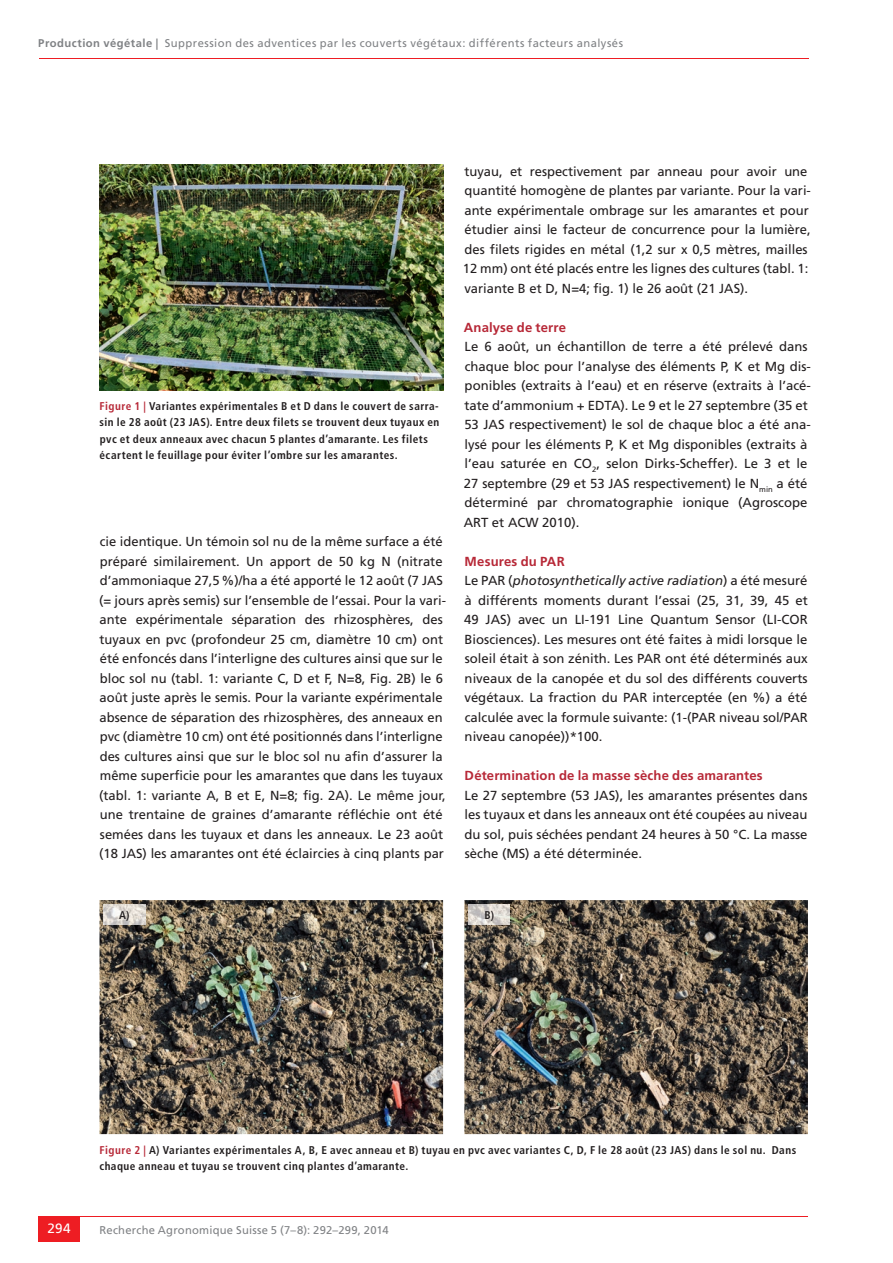
<style>
.page{position:relative;width:893px;height:1263px;background:#fff}
.page>*{position:absolute;margin:0;border:0;box-sizing:border-box;transform-origin:0 0}
.t1{font:13.5px "Frutiger LT Std";color:#fff}
.t2{font:13.2px/19.5px "Frutiger LT Std";color:#231f20}
.t3{font:700 13.2px "Frutiger LT Std";letter-spacing:.01em;color:#b72837}
.t4{font:700 condensed 11.25px/16.5px "Frutiger LT Std";letter-spacing:.04em;color:#231f20}
.t5{font:11.25px "Frutiger LT Std";letter-spacing:.035em;color:#808285}
.s1{font-weight:700}
.s2{color:#b72837}
.s3{font-weight:700;color:#b72837}
.s4{font-style:italic}
</style>
<div class="page">
<hr style="left:39px;top:58px;width:769px;height:1px;background:#ee1d23">
<hr style="left:38px;top:1216px;width:770px;height:1px;background:#ee1d23">
<div style="left:38px;top:1216px;width:42px;height:26px;background:#ee1d23"></div>
<img style="left:99px;top:165px;width:344px;height:225px">
<img style="left:99px;top:900px;width:344px;height:234px">
<img style="left:464px;top:900px;width:344px;height:234px">
<img style="left:104px;top:905px;width:41px;height:19px">
<img style="left:469px;top:905px;width:41px;height:19px">
<p class="t5" style="left:38px;top:36px;width:586px"><span class="s1">Production végétale |</span> Suppression des adventices par les couverts végétaux: différents facteurs analysés</p>
<p class="t4" style="left:100px;top:398px;width:341px"><span class="s2">Figure 1 |</span> Variantes expérimentales B et D dans le couvert de sarra&shy;sin le 28 août (23 JAS). Entre deux filets se trouvent deux tuyaux en pvc et deux anneaux avec chacun 5 plantes d’amarante. Les filets écartent le feuillage pour éviter l’ombre sur les amarantes.</p>
<p class="t2" style="left:99px;top:532px;width:348px">cie identique. Un témoin sol nu de la même surface a été préparé similairement. Un apport de 50 kg N (nitrate d’ammoniaque 27,5 %)/ha a été apporté le 12 août (7 JAS (= jours après semis) sur l’ensemble de l’essai. Pour la vari&shy;ante expérimentale séparation des rhizosphères, des tuyaux en pvc (profondeur 25 cm, diamètre 10 cm) ont été enfoncés dans l’interligne des cultures ainsi que sur le bloc sol nu (tabl. 1: variante C, D et F, N=8, Fig. 2B) le 6 août juste après le semis. Pour la variante expérimentale absence de séparation des rhizosphères, des anneaux en pvc (diamètre 10 cm) ont été positionnés dans l’interligne des cultures ainsi que sur le bloc sol nu afin d’assurer la même superficie pour les amarantes que dans les tuyaux (tabl. 1: variante A, B et E, N=8; fig. 2A). Le même jour, une trentaine de graines d’amarante réfléchie ont été semées dans les tuyaux et dans les anneaux. Le 23 août (18 JAS) les amarantes ont été éclaircies à cinq plants par</p>
<p class="t2" style="left:463px;top:161px;width:350px">tuyau, et respectivement par anneau pour avoir une quantité homogène de plantes par variante. Pour la vari&shy;ante expérimentale ombrage sur les amarantes et pour étudier ainsi le facteur de concurrence pour la lumière, des filets rigides en métal (1,2 sur x 0,5 mètres, mailles 12 mm) ont été placés entre les lignes des cultures (tabl. 1: variante B et D, N=4; fig. 1) le 26 août (21 JAS).</p>
<p class="t3" style="left:464px;top:319px;width:104px">Analyse de terre</p>
<p class="t2" style="left:464px;top:337px;width:349px">Le 6 août, un échantillon de terre a été prélevé dans chaque bloc pour l’analyse des éléments P, K et Mg dis&shy;ponibles (extraits à l’eau) et en réserve (extraits à l’acé&shy;tate d’ammonium + EDTA). Le 9 et le 27 septembre (35 et 53 JAS respectivement) le sol de chaque bloc a été ana&shy;lysé pour les éléments P, K et Mg disponibles (extraits à l’eau saturée en CO<sub>2</sub>, selon Dirks-Scheffer). Le 3 et le 27 septembre (29 et 53 JAS respectivement) le N<sub>min</sub> a été déterminé par chromatographie ionique (Agroscope ART et ACW 2010).</p>
<p class="t2" style="left:464px;top:551px;width:345px"><span class="s3">Mesures du PAR<br></span>Le PAR (<span class="s4">photosynthetically active radiation</span>) a été mesuré à différents moments durant l’essai (25, 31, 39, 45 et 49 JAS) avec un LI-191 Line Quantum Sensor (LI-COR Biosciences). Les mesures ont été faites à midi lorsque le soleil était à son zénith. Les PAR ont été déterminés aux niveaux de la canopée et du sol des différents couverts végétaux. La fraction du PAR interceptée (en %) a été calculée avec la formule suivante: (1-(PAR niveau sol/PAR niveau canopée))*100.</p>
<p class="t3" style="left:465px;top:768px;width:300px">Détermination de la masse sèche des amarantes</p>
<p class="t2" style="left:465px;top:785px;width:345px;text-align:justify">Le 27 septembre (53 JAS), les amarantes présentes dans les tuyaux et dans les anneaux ont été coupées au niveau du sol, puis séchées pendant 24 heures à 50 °C. La masse sèche (MS) a été déterminée.</p>
<p class="t4" style="left:119px;top:907px;width:12px">A)</p>
<p class="t4" style="left:484px;top:907px;width:11px">B)</p>
<p class="t1" style="left:47px;top:1221px;width:25px">294</p>
<p class="t4" style="left:99px;top:1141px;width:698px"><span class="s2">Figure 2 |</span> A) Variantes expérimentales A, B, E avec anneau et B) tuyau en pvc avec variantes C, D, F le 28 août (23 JAS) dans le sol nu. Dans chaque anneau et tuyau se trouvent cinq plantes d’amarante.</p>
<p class="t5" style="left:99px;top:1223px;width:291px">Recherche Agronomique Suisse 5 (7–8): 292–299, 2014</p>
</div>
